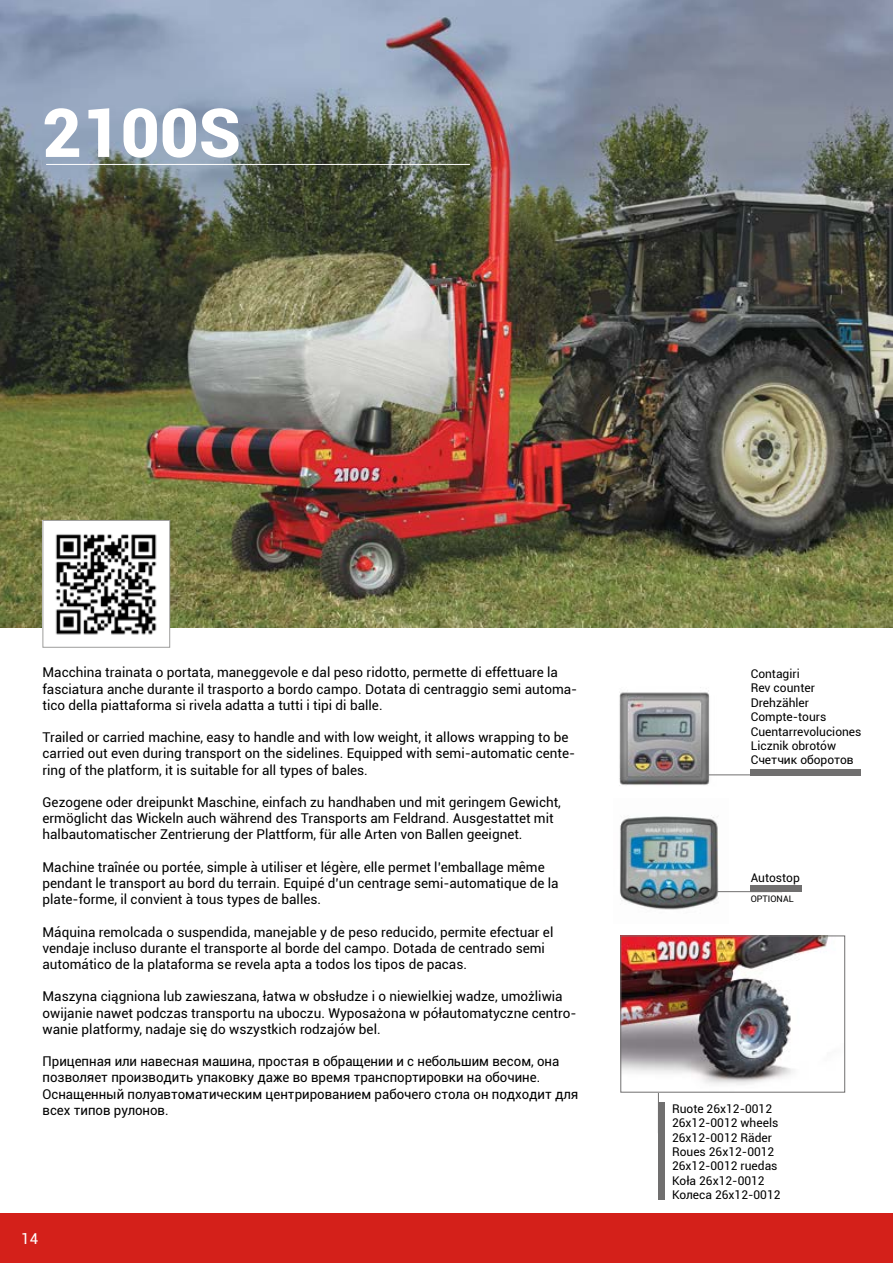
<style>
.page{position:relative;width:893px;height:1263px;background:#fff}
.page>*{position:absolute;margin:0;border:0;box-sizing:border-box;transform-origin:0 0}
.t1{font:900 67.5px "Roboto";color:#fff}
.t2{font:15px "Roboto";color:#fff}
.t3{font:13.5px/16.2px "Roboto";color:#000}
.t4{font:12px/14.4px "Roboto";color:#000}
.t5{font:9px "Roboto";color:#000}
</style>
<div class="page">
<img style="left:0;top:0;width:893px;height:627px">
<img style="left:619px;top:687px;width:97px;height:99px">
<div style="left:0;top:1214px;width:893px;height:49px;background:#d4201a"></div>
<hr style="left:46px;top:164px;width:424px;height:1px;background:#fff">
<img style="left:620px;top:815px;width:108px;height:95px">
<div style="left:751px;top:769px;width:110px;height:6px;background:#706f6f"></div>
<hr style="left:707px;top:774px;width:75px;height:1px;background:#706f6f">
<img style="left:45px;top:522px;width:123px;height:113px">
<div style="left:43px;top:520px;width:127px;height:128px;border:1px solid #9d9d9c"></div>
<hr style="left:658px;top:1065px;width:1px;height:68px;background:#706f6f">
<img style="left:622px;top:937px;width:206px;height:153px">
<div style="left:620px;top:935px;width:225px;height:157px;border:1px solid #706f6f"></div>
<div style="left:658px;top:1102px;width:6px;height:97px;background:#706f6f"></div>
<div style="left:751px;top:886px;width:51px;height:6px;background:#706f6f"></div>
<hr style="left:717px;top:891px;width:65px;height:1px;background:#706f6f">
<h1 class="t1" style="left:43px;top:85px;width:200px">2100S</h1>
<p class="t3" style="left:43px;top:664px;width:536px">Macchina trainata o portata, maneggevole e dal peso ridotto, permette di effettuare la fasciatura anche durante il trasporto a bordo campo. Dotata di centraggio semi automa&shy;tico della piattaforma si rivela adatta a tutti i tipi di balle.</p>
<p class="t3" style="left:43px;top:729px;width:534px">Trailed or carried machine, easy to handle and with low weight, it allows wrapping to be carried out even during transport on the sidelines. Equipped with semi-automatic cente&shy;ring of the platform, it is suitable for all types of bales.</p>
<p class="t3" style="left:43px;top:793px;width:520px">Gezogene oder dreipunkt Maschine, einfach zu handhaben und mit geringem Gewicht, ermöglicht das Wickeln auch während des Transports am Feldrand. Ausgestattet mit halbautomatischer Zentrierung der Plattform, für alle Arten von Ballen geeignet.</p>
<p class="t3" style="left:43px;top:858px;width:518px">Machine traînée ou portée, simple à utiliser et légère, elle permet l’emballage même pendant le transport au bord du terrain. Equipé d’un centrage semi-automatique de la plate-forme, il convient à tous types de balles.</p>
<p class="t3" style="left:43px;top:923px;width:512px">Máquina remolcada o suspendida, manejable y de peso reducido, permite efectuar el vendaje incluso durante el transporte al borde del campo. Dotada de centrado semi automático de la plataforma se revela apta a todos los tipos de pacas.</p>
<p class="t3" style="left:43px;top:988px;width:535px">Maszyna ciągniona lub zawieszana, łatwa w obsłudze i o niewielkiej wadze, umożliwia owijanie nawet podczas transportu na uboczu. Wyposażona w półautomatyczne centro&shy;wanie platformy, nadaje się do wszystkich rodzajów bel.</p>
<p class="t3" style="left:43px;top:1053px;width:537px">Прицепная или навесная машина, простая в обращении и с небольшим весом, она позволяет производить упаковку даже во время транспортировки на обочине.<br>Оснащенный полуавтоматическим центрированием рабочего стола он подходит для всех типов рулонов.</p>
<p class="t2" style="left:21px;top:1228px;width:18px">14</p>
<p class="t4" style="left:751px;top:666px;width:112px">Contagiri<br>Rev counter<br>Drehzähler<br>Compte-tours<br>Cuentarrevoluciones<br>Licznik obrotów<br>Счетчик оборотов</p>
<p class="t4" style="left:751px;top:870px;width:51px">Autostop</p>
<p class="t5" style="left:751px;top:893px;width:44px">OPTIONAL</p>
<p class="t4" style="left:672px;top:1101px;width:110px">Ruote 26x12-0012<br>26x12-0012 wheels<br>26x12-0012 Räder<br>Roues 26x12-0012<br>26x12-0012 ruedas<br>Koła 26x12-0012<br>Колеса 26x12-0012</p>
</div>
